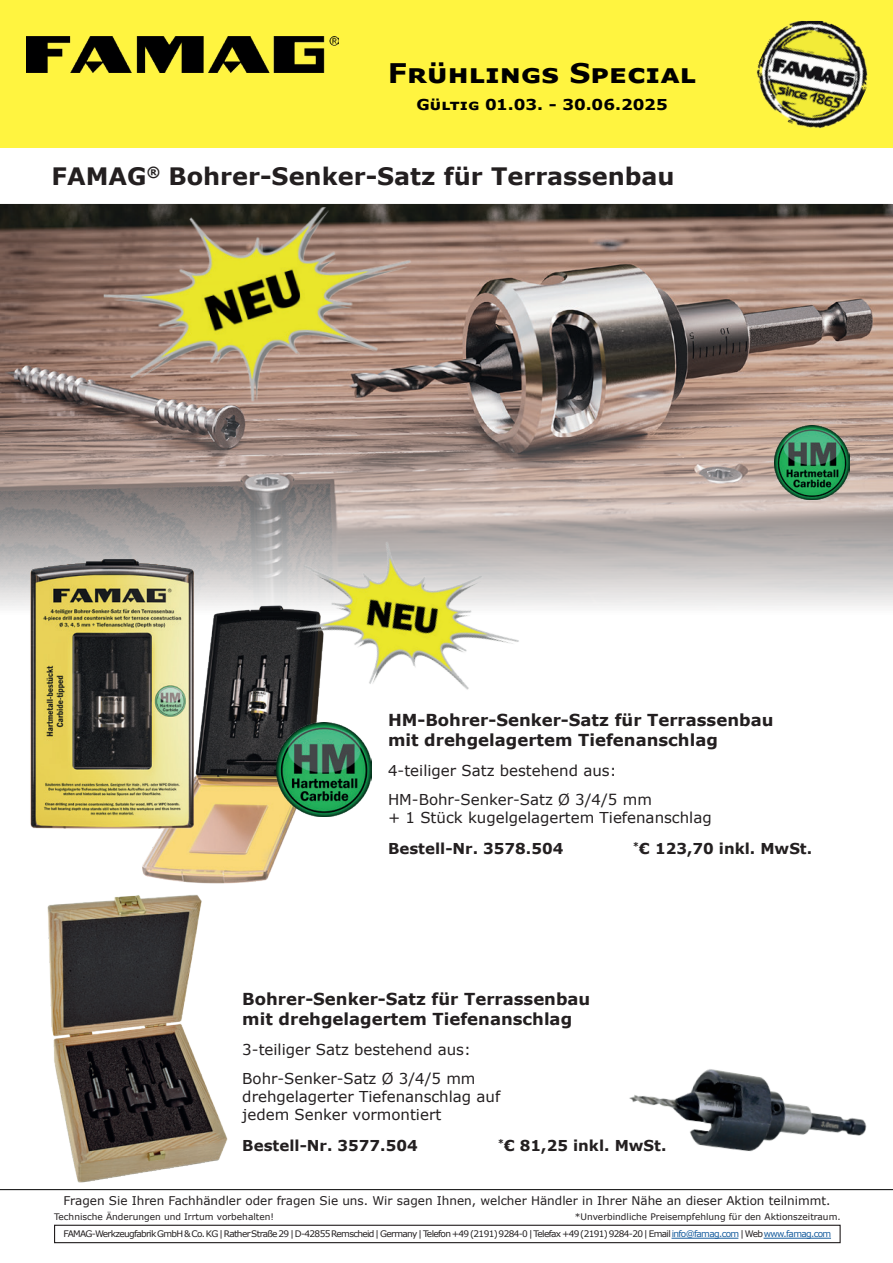
<style>
.page{position:relative;width:893px;height:1263px;background:#fff}
.page>*{position:absolute;margin:0;border:0;box-sizing:border-box;transform-origin:0 0}
.t1{font:700 27px "Verdana";color:#000;scale:1.1 1}
.t2{font:700 24px "Verdana";color:#231f20}
.t3{font:700 16.5px/19.8px "Verdana";color:#231f20}
.t4{font:15px/28.8px "Verdana";color:#231f20}
.t5{font:700 15px "Verdana";color:#231f20}
.t6{font:700 15px "Verdana";color:#000;scale:1.1 1}
.t7{font:12px "Verdana";color:#231f20}
.t8{font:9px "Verdana";letter-spacing:-.075em;color:#231f20}
.t9{font:9px "Verdana";color:#231f20}
.s1{color:#175d9e}
</style>
<div class="page">
<div style="left:0;top:0;width:893px;height:148px;background:#fff440"></div>
<hr style="left:0;top:1189px;width:893px;height:1px;background:#000">
<img style="left:756px;top:21px;width:112px;height:108px">
<img style="left:27px;top:37px;width:312px;height:36px">
<img style="left:142px;top:621px;width:151px;height:263px">
<img style="left:629px;top:1069px;width:238px;height:83px">
<img style="left:0;top:204px;width:893px;height:417px">
<img style="left:9px;top:551px;width:207px;height:285px">
<img style="left:100px;top:204px;width:322px;height:208px">
<img style="left:47px;top:894px;width:181px;height:289px">
<img style="left:271px;top:511px;width:268px;height:224px">
<img style="left:277px;top:722px;width:94px;height:95px">
<img style="left:775px;top:426px;width:74px;height:74px">
<hr style="left:671px;top:1238px;width:67px;height:1px;background:#175d9e">
<hr style="left:764px;top:1238px;width:67px;height:1px;background:#175d9e">
<div style="left:54px;top:1225px;width:787px;height:18px;border:1px solid #231f20"></div>
<h1 class="t1" style="left:388px;top:54px;width:282px">Frühlings Special</h1>
<p class="t6" style="left:416px;top:94px;width:230px">Gültig 01.03. - 30.06.2025</p>
<h2 class="t2" style="left:52px;top:159px;width:624px">FAMAG<sup>®</sup> Bohrer-Senker-Satz für Terrassenbau</h2>
<p class="t3" style="left:388px;top:710px;width:387px">HM-Bohrer-Senker-Satz für Terrassenbau mit drehgelagertem Tiefenanschlag</p>
<p class="t4" style="left:388px;top:756px;width:265px">4-teiliger Satz bestehend aus:<br>HM-Bohr-Senker-Satz Ø 3/4/5 mm</p>
<p class="t4" style="left:388px;top:803px;width:325px">+ 1 Stück kugelgelagertem Tiefenanschlag</p>
<p class="t5" style="left:388px;top:837px;width:177px">Bestell-Nr. 3578.504</p>
<p class="t5" style="left:633px;top:837px;width:181px"><sup>*</sup>€ 123,70 inkl. MwSt.</p>
<p class="t3" style="left:242px;top:989px;width:350px">Bohrer-Senker-Satz für Terrassenbau mit drehgelagertem Tiefenanschlag</p>
<p class="t4" style="left:242px;top:1035px;width:235px">3-teiliger Satz bestehend aus:<br>Bohr-Senker-Satz Ø 3/4/5 mm</p>
<p class="t4" style="left:242px;top:1087px;width:260px;line-height:18px">drehgelagerter Tiefenanschlag auf jedem Senker vormontiert</p>
<p class="t5" style="left:242px;top:1135px;width:177px">Bestell-Nr. 3577.504</p>
<p class="t5" style="left:498px;top:1135px;width:170px"><sup>*</sup>€ 81,25 inkl. MwSt.</p>
<p class="t7" style="left:63px;top:1193px;width:768px">Fragen Sie Ihren Fachhändler oder fragen Sie uns. Wir sagen Ihnen, welcher Händler in Ihrer Nähe an dieser Aktion teilnimmt.</p>
<p class="t9" style="left:54px;top:1210px;width:222px">Technische Änderungen und Irrtum vorbehalten!</p>
<p class="t9" style="left:575px;top:1210px;width:267px">*Unverbindliche Preisempfehlung für den Aktionszeitraum.</p>
<p class="t8" style="left:64px;top:1228px;width:769px">FAMAG-Werkzeugfabrik GmbH &amp; Co. KG | Rather Straße 29 | D-42855 Remscheid | Germany | Telefon +49 (2191) 9284-0 | Telefax +49 (2191) 9284-20 | Email <span class="s1">info@famag.com</span> | Web <span class="s1">www.famag.com</span></p>
</div>
